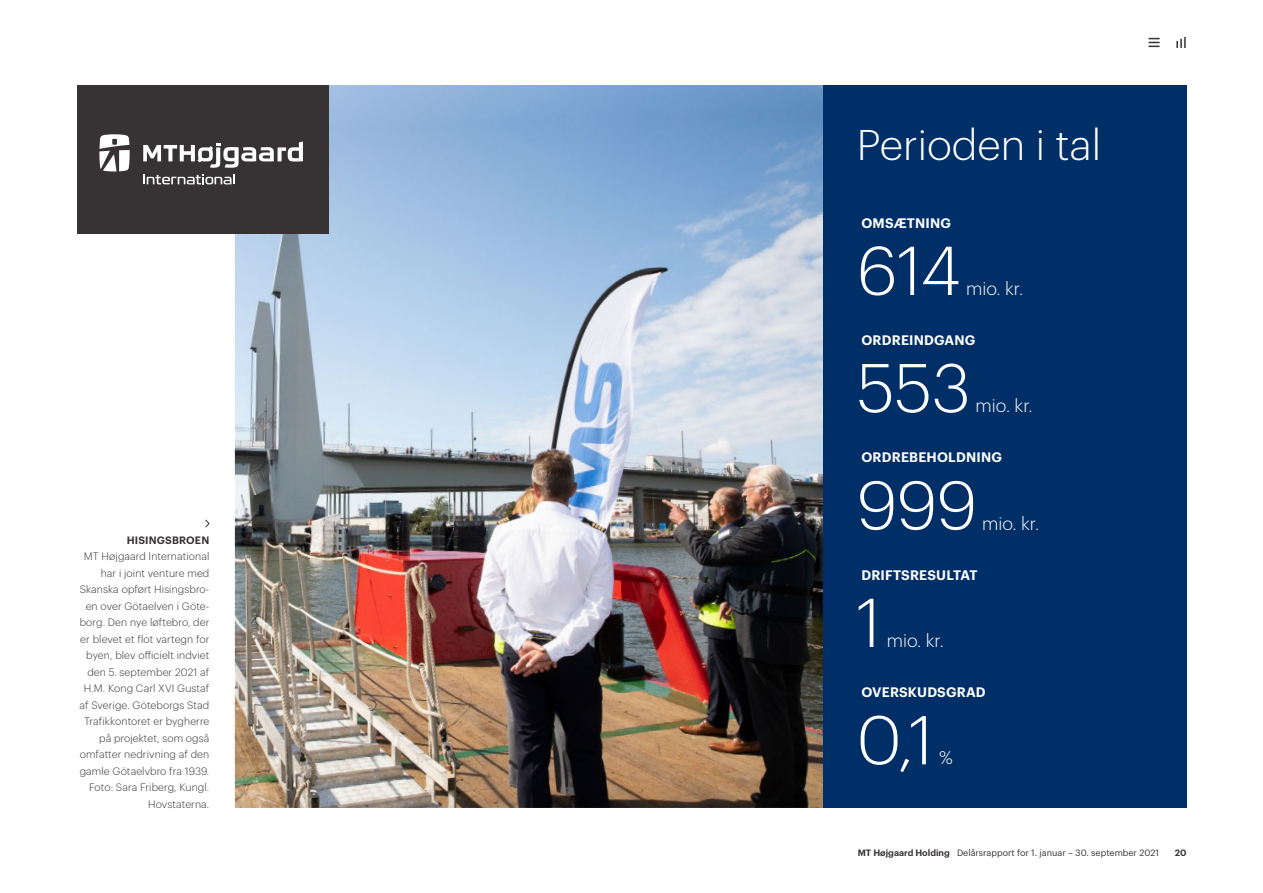
<style>
.page{position:relative;width:1263px;height:893px;background:#fff}
.page>*{position:absolute;margin:0;border:0;box-sizing:border-box;transform-origin:0 0}
.t1{font:300 67.5px "Graphik";color:#fff}
.t2{font:300 42px "Graphik";color:#fff}
.t3{font:300 18px "Graphik";color:#fff}
.t4{font:600 13.5px "Graphik";letter-spacing:.015em;color:#fff}
.t5{font:300 10.5px/16.5px "Graphik";letter-spacing:.01em;color:#373334;text-align:right}
.t6{font:600 10.5px "Graphik";letter-spacing:.015em;color:#373334}
.t7{font:9px "Graphik";color:#373334}
.t8{font:600 9px "Graphik";color:#373334}
.s1{font-weight:600}
</style>
<div class="page">
<img style="left:235px;top:85px;width:587px;height:723px">
<div style="left:77px;top:85px;width:251px;height:149px;background:#373334"></div>
<svg style="left:143px;top:142px;width:160px;height:26px"></svg>
<svg style="left:99px;top:134px;width:31px;height:37px"></svg>
<svg style="left:143px;top:174px;width:92px;height:10px"></svg>
<div style="left:822px;top:85px;width:364px;height:723px;background:#002f67"></div>
<svg style="left:205px;top:519px;width:5px;height:9px"></svg>
<svg style="left:1148px;top:38px;width:11px;height:9px"></svg>
<svg style="left:1176px;top:37px;width:10px;height:11px"></svg>
<p class="t6" style="left:127px;top:532px;width:84px">HISINGSBROEN</p>
<p class="t5" style="left:79px;top:548px;width:131px">MT Højgaard International har i joint venture med<br>Skanska opført Hisingsbro&shy;en over Götaelven i Göte&shy;borg. Den nye løftebro, der er blevet et flot vartegn for byen, blev officielt indviet den 5. september 2021 af<br>H.M. Kong Carl XVI Gustaf af Sverige. Göteborgs Stad<br>Trafikkontoret er bygherre på projektet, som også omfatter nedrivning af den gamle Götaelvbro fra 1939.<br>Foto: Sara Friberg, Kungl.<br>Hovstaterna.</p>
<h2 class="t2" style="left:857px;top:114px;width:246px">Perioden i tal</h2>
<p class="t4" style="left:861px;top:212px;width:91px">OMSÆTNING</p>
<h1 class="t1" style="left:857px;top:221px;width:106px">614</h1>
<h3 class="t3" style="left:966px;top:275px;width:58px">mio. kr.</h3>
<p class="t4" style="left:861px;top:330px;width:115px">ORDREINDGANG</p>
<h1 class="t1" style="left:857px;top:339px;width:115px">553</h1>
<h3 class="t3" style="left:975px;top:393px;width:58px">mio. kr.</h3>
<p class="t4" style="left:861px;top:447px;width:142px">ORDREBEHOLDNING</p>
<h1 class="t1" style="left:857px;top:456px;width:122px">999</h1>
<h3 class="t3" style="left:982px;top:510px;width:58px">mio. kr.</h3>
<p class="t4" style="left:861px;top:564px;width:118px">DRIFTSRESULTAT</p>
<h1 class="t1" style="left:857px;top:573px;width:26px">1</h1>
<h3 class="t3" style="left:887px;top:627px;width:58px">mio. kr.</h3>
<p class="t4" style="left:861px;top:682px;width:126px">OVERSKUDSGRAD</p>
<h1 class="t1" style="left:857px;top:691px;width:79px">0,1</h1>
<h3 class="t3" style="left:939px;top:745px;width:15px">%</h3>
<p class="t7" style="left:858px;top:846px;width:303px"><span class="s1">MT Højgaard Holding</span> Delårsrapport for 1. januar – 30. september 2021</p>
<p class="t8" style="left:1175px;top:845px;width:13px">20</p>
</div>
